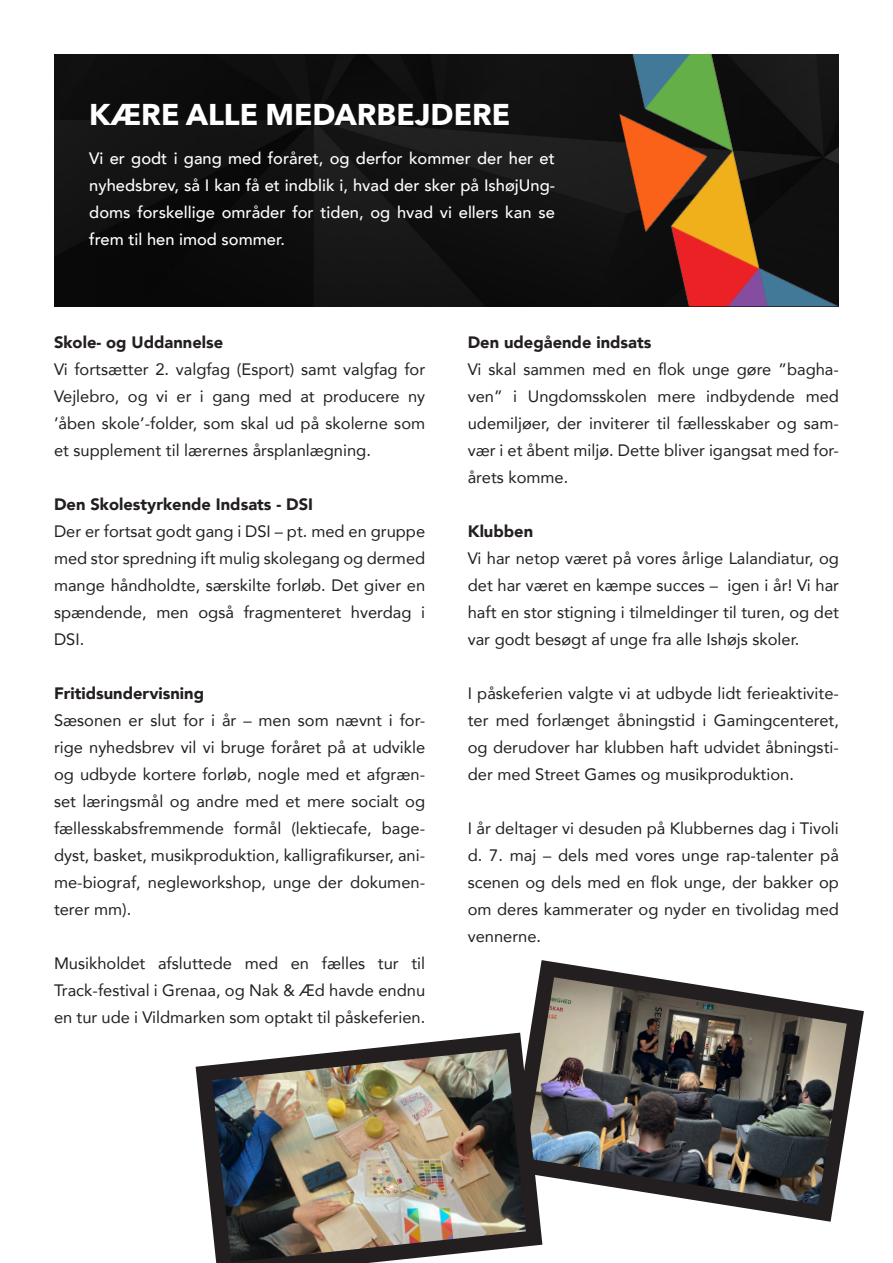
<style>
.page{position:relative;width:893px;height:1263px;background:#fff}
.page>*{position:absolute;margin:0;border:0;box-sizing:border-box;transform-origin:0 0}
.t1{font:700 30px "Avenir Next";color:#fff}
.t2{font:16.5px/27px "Avenir";color:#231f20;text-align:justify}
.t3{font:500 16.5px/27px "Avenir";color:#fff;text-align:justify}
.t4{font:900 16.5px "Avenir";color:#231f20}
</style>
<div class="page">
<img style="left:54px;top:54px;width:552px;height:252px">
<img style="left:606px;top:54px;width:233px;height:252px">
<img style="left:531px;top:960px;width:333px;height:262px">
<img style="left:195px;top:1024px;width:356px;height:239px">
<p class="t1" style="left:89px;top:88px;width:422px">KÆRE ALLE MEDARBEJDERE</p>
<p class="t3" style="left:89px;top:144px;width:467px">Vi er godt i gang med foråret, og derfor kommer der her et nyhedsbrev, så I kan få et indblik i, hvad der sker på IshøjUng&shy;doms forskellige områder for tiden, og hvad vi ellers kan se frem til hen imod sommer.</p>
<p class="t4" style="left:54px;top:328px;width:171px">Skole- og Uddannelse</p>
<p class="t2" style="left:54px;top:355px;width:373px">Vi fortsætter 2. valgfag (Esport) samt valgfag for Vejlebro, og vi er i gang med at producere ny ’åben skole’-folder, som skal ud på skolerne som et supplement til lærernes årsplanlægning.</p>
<p class="t4" style="left:54px;top:490px;width:261px">Den Skolestyrkende Indsats - DSI</p>
<p class="t2" style="left:54px;top:517px;width:373px">Der er fortsat godt gang i DSI – pt. med en gruppe med stor spredning ift mulig skolegang og dermed mange håndholdte, særskilte forløb. Det giver en spændende, men også fragmenteret hverdag i DSI.</p>
<p class="t4" style="left:54px;top:679px;width:152px">Fritidsundervisning</p>
<p class="t2" style="left:54px;top:706px;width:373px">Sæsonen er slut for i år – men som nævnt i for&shy;rige nyhedsbrev vil vi bruge foråret på at udvikle og udbyde kortere forløb, nogle med et afgræn&shy;set læringsmål og andre med et mere socialt og fællesskabsfremmende formål (lektiecafe, bage&shy;dyst, basket, musikproduktion, kalligrafikurser, ani&shy;me-biograf, negleworkshop, unge der dokumen&shy;terer mm).</p>
<p class="t2" style="left:54px;top:949px;width:373px">Musikholdet afsluttede med en fælles tur til Track-festival i Grenaa, og Nak &amp; Æd havde endnu en tur ude i Vildmarken som optakt til påskeferien.</p>
<p class="t4" style="left:468px;top:328px;width:185px">Den udegående indsats</p>
<p class="t2" style="left:468px;top:355px;width:373px">Vi skal sammen med en flok unge gøre ”bagha&shy;ven” i Ungdomsskolen mere indbydende med udemiljøer, der inviterer til fællesskaber og sam&shy;vær i et åbent miljø. Dette bliver igangsat med for&shy;årets komme.</p>
<p class="t4" style="left:468px;top:517px;width:67px">Klubben</p>
<p class="t2" style="left:468px;top:544px;width:373px">Vi har netop været på vores årlige Lalandiatur, og det har været en kæmpe succes – igen i år! Vi har haft en stor stigning i tilmeldinger til turen, og det var godt besøgt af unge fra alle Ishøjs skoler.</p>
<p class="t2" style="left:468px;top:679px;width:373px">I påskeferien valgte vi at udbyde lidt ferieaktivite&shy;ter med forlænget åbningstid i Gamingcenteret, og derudover har klubben haft udvidet åbningsti&shy;der med Street Games og musikproduktion.</p>
<p class="t2" style="left:468px;top:814px;width:373px">I år deltager vi desuden på Klubbernes dag i Tivoli d. 7. maj – dels med vores unge rap-talenter på scenen og dels med en flok unge, der bakker op om deres kammerater og nyder en tivolidag med vennerne.</p>
</div>
